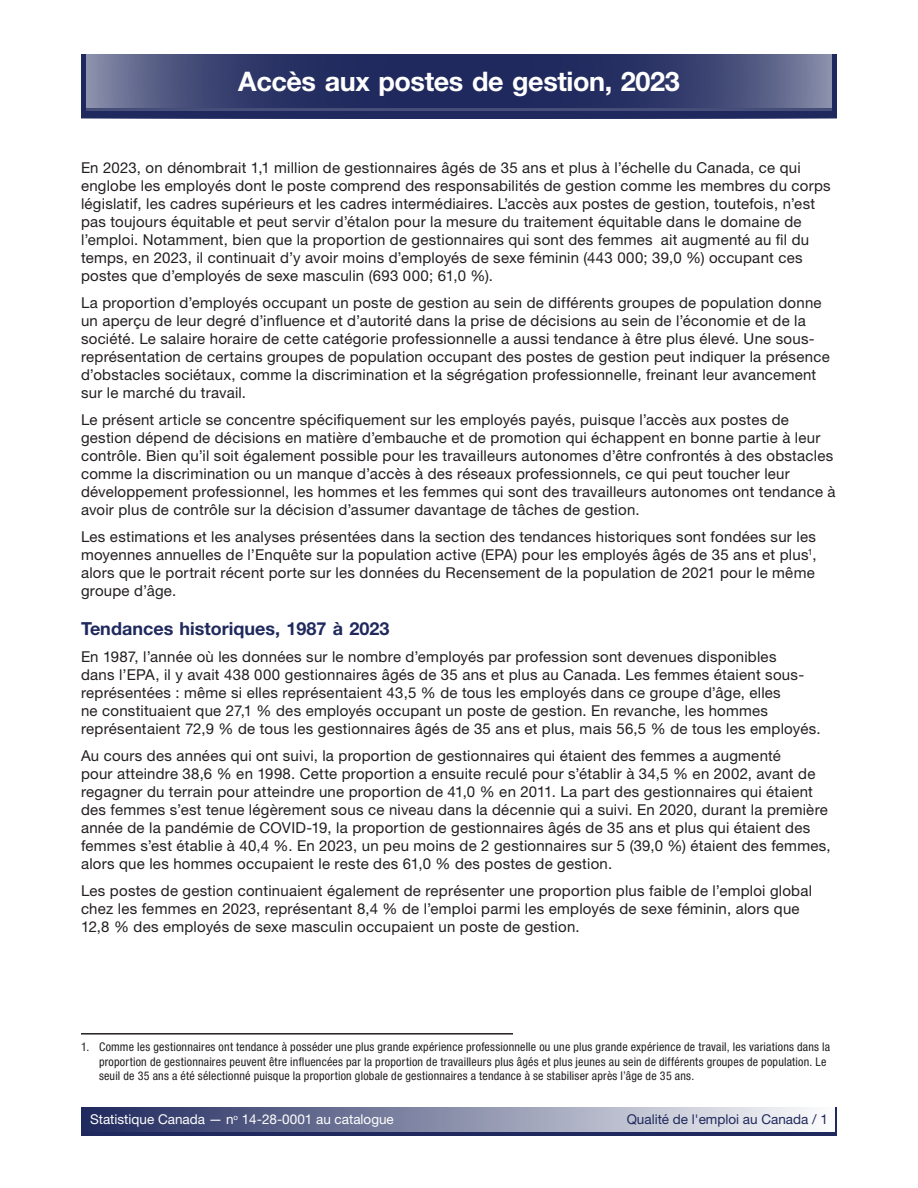
<style>
.page{position:relative;width:918px;height:1188px;background:#fff}
.page>*{position:absolute;margin:0;border:0;box-sizing:border-box;transform-origin:0 0}
.t1{font:700 27px "Helvetica Neue LT Std";letter-spacing:-.015em;color:#fff}
.ART-subhead{font:700 18px "Helvetica Neue LT Std";color:#1f295d}
.BodyText{font:15px/18px "Helvetica Neue LT Std";letter-spacing:.015em;color:#231f20}
.t2{font:13.5px "Helvetica Neue LT Std";color:#fff}
.t3{font:13.5px "Helvetica Neue LT Std";color:#1f295d}
.Footnote{font:condensed 12px/14.4px "Helvetica Neue LT Std";letter-spacing:.02em;color:#231f20}
</style>
<div class="page">
<div style="left:81px;top:1131px;width:756px;height:5px;background:#1f295d"></div>
<div style="left:81px;top:1107px;width:756px;height:25px;background:linear-gradient(to right,#1f295d,#fafafb)"></div>
<svg style="left:836px;top:1107px;width:1px;height:25px"></svg>
<svg style="left:86px;top:54px;width:746px;height:54px;background:#38416f"></svg>
<div style="left:81px;top:109px;width:756px;height:9px;background:#1f295d"></div>
<hr style="left:83px;top:108px;width:752px;height:2px;background:#454d78">
<div style="left:832px;top:54px;width:5px;height:60px;background:#1f295d"></div>
<div style="left:81px;top:54px;width:5px;height:60px;background:#1f295d"></div>
<hr style="left:81px;top:1033px;width:432px;height:2px;background:#231f20">
<h1 class="t1" style="left:238px;top:64px;width:443px">Accès aux postes de gestion, 2023</h1>
<p class="BodyText" style="left:81px;top:158px;width:751px">En 2023, on dénombrait 1,1 million de gestionnaires âgés de 35 ans et plus à l’échelle du Canada, ce qui englobe les employés dont le poste comprend des responsabilités de gestion comme les membres du corps législatif, les cadres supérieurs et les cadres intermédiaires. L’accès aux postes de gestion, toutefois, n’est pas toujours équitable et peut servir d’étalon pour la mesure du traitement équitable dans le domaine de l’emploi. Notamment, bien que la proportion de gestionnaires qui sont des femmes ait augmenté au fil du temps, en 2023, il continuait d’y avoir moins d’employés de sexe féminin (443 000; 39,0 %) occupant ces postes que d’employés de sexe masculin (693 000; 61,0 %).</p>
<p class="BodyText" style="left:81px;top:293px;width:750px">La proportion d’employés occupant un poste de gestion au sein de différents groupes de population donne un aperçu de leur degré d’influence et d’autorité dans la prise de décisions au sein de l’économie et de la société. Le salaire horaire de cette catégorie professionnelle a aussi tendance à être plus élevé. Une sous&shy;représentation de certains groupes de population occupant des postes de gestion peut indiquer la présence d’obstacles sociétaux, comme la discrimination et la ségrégation professionnelle, freinant leur avancement sur le marché du travail.</p>
<p class="BodyText" style="left:81px;top:410px;width:756px">Le présent article se concentre spécifiquement sur les employés payés, puisque l’accès aux postes de gestion dépend de décisions en matière d’embauche et de promotion qui échappent en bonne partie à leur contrôle. Bien qu’il soit également possible pour les travailleurs autonomes d’être confrontés à des obstacles comme la discrimination ou un manque d’accès à des réseaux professionnels, ce qui peut toucher leur développement professionnel, les hommes et les femmes qui sont des travailleurs autonomes ont tendance à avoir plus de contrôle sur la décision d’assumer davantage de tâches de gestion.</p>
<p class="BodyText" style="left:81px;top:527px;width:737px">Les estimations et les analyses présentées dans la section des tendances historiques sont fondées sur les moyennes annuelles de l’Enquête sur la population active (EPA) pour les employés âgés de 35 ans et plus<sup>1</sup>, alors que le portrait récent porte sur les données du Recensement de la population de 2021 pour le même groupe d’âge.</p>
<p class="ART-subhead" style="left:81px;top:618px;width:310px">Tendances historiques, 1987 à 2023</p>
<p class="BodyText" style="left:81px;top:648px;width:741px">En 1987, l’année où les données sur le nombre d’employés par profession sont devenues disponibles<br>dans l’EPA, il y avait 438 000 gestionnaires âgés de 35 ans et plus au Canada. Les femmes étaient sous&shy;représentées : même si elles représentaient 43,5 % de tous les employés dans ce groupe d’âge, elles<br>ne constituaient que 27,1 % des employés occupant un poste de gestion. En revanche, les hommes représentaient 72,9 % de tous les gestionnaires âgés de 35 ans et plus, mais 56,5 % de tous les employés.</p>
<p class="BodyText" style="left:81px;top:747px;width:751px">Au cours des années qui ont suivi, la proportion de gestionnaires qui étaient des femmes a augmenté<br>pour atteindre 38,6 % en 1998. Cette proportion a ensuite reculé pour s’établir à 34,5 % en 2002, avant de regagner du terrain pour atteindre une proportion de 41,0 % en 2011. La part des gestionnaires qui étaient des femmes s’est tenue légèrement sous ce niveau dans la décennie qui a suivi. En 2020, durant la première année de la pandémie de COVID-19, la proportion de gestionnaires âgés de 35 ans et plus qui étaient des femmes s’est établie à 40,4 %. En 2023, un peu moins de 2 gestionnaires sur 5 (39,0 %) étaient des femmes, alors que les hommes occupaient le reste des 61,0 % des postes de gestion.</p>
<p class="BodyText" style="left:81px;top:882px;width:733px">Les postes de gestion continuaient également de représenter une proportion plus faible de l’emploi global chez les femmes en 2023, représentant 8,4 % de l’emploi parmi les employés de sexe féminin, alors que<br>12,8 % des employés de sexe masculin occupaient un poste de gestion.</p>
<p class="Footnote" style="left:99px;top:1040px;width:733px;text-indent:-18px">1. Comme les gestionnaires ont tendance à posséder une plus grande expérience professionnelle ou une plus grande expérience de travail, les variations dans la proportion de gestionnaires peuvent être influencées par la proportion de travailleurs plus âgés et plus jeunes au sein de différents groupes de population. Le seuil de 35 ans a été sélectionné puisque la proportion globale de gestionnaires a tendance à se stabiliser après l’âge de 35 ans.</p>
<p class="t2" style="left:90px;top:1111px;width:305px">Statistique Canada — n<sup>o</sup> 14-28-0001 au catalogue</p>
<p class="t3" style="left:627px;top:1111px;width:203px">Qualité de l'emploi au Canada / 1</p>
</div>
